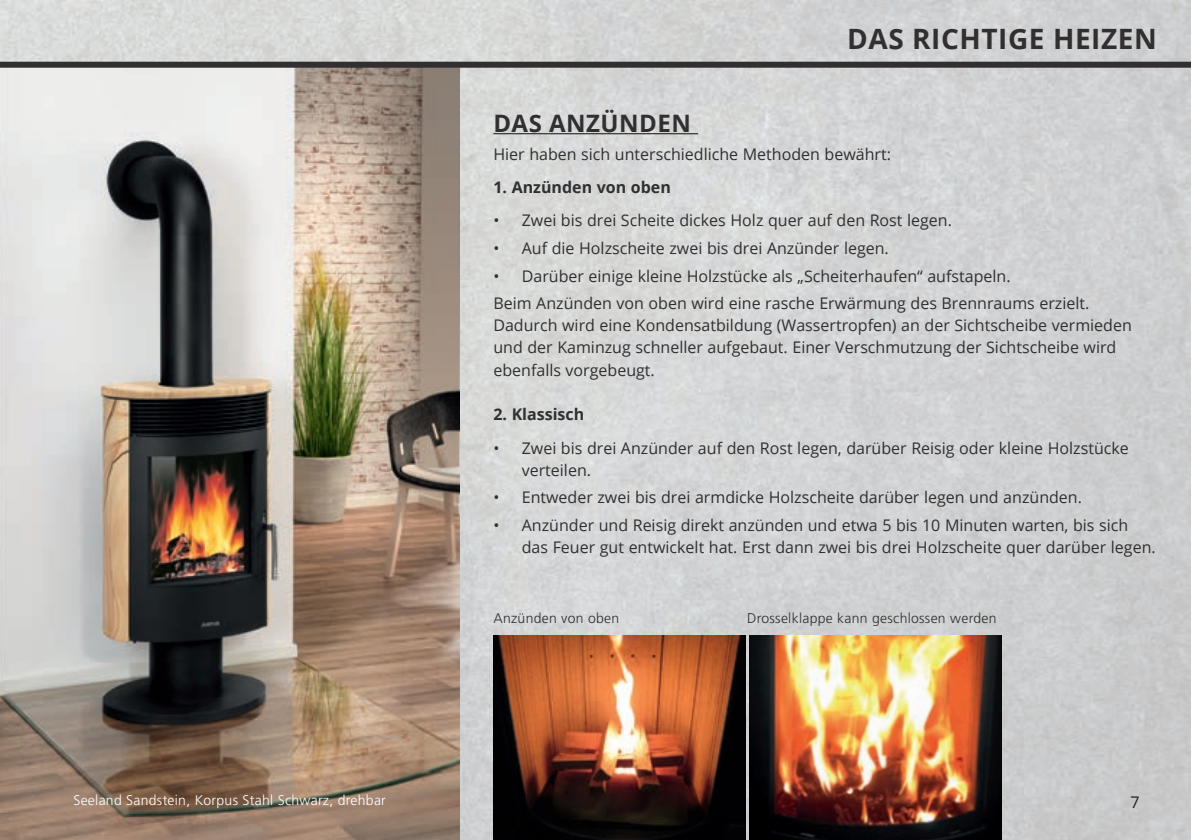
<style>
.page{position:relative;width:1191px;height:840px;background:#fff}
.page>*{position:absolute;margin:0;border:0;box-sizing:border-box;transform-origin:0 0}
.t1{font:700 28px "Open Sans";letter-spacing:.02em;color:#312f30}
.t2{font:700 24px "Open Sans";letter-spacing:.02em;color:#312f30}
.t3{font:16px/22px "Open Sans";color:#312f30}
.t4{font:700 16px "Open Sans";color:#312f30}
.t5{font:16px "Open Sans";color:#231f20}
.t6{font:300 14px "Frutiger LT Std";letter-spacing:.02em;color:#312f30}
.t7{font:300 14px "Frutiger LT Std";letter-spacing:.02em;color:#fff}
</style>
<div class="page">
<img style="left:0;top:0;width:1191px;height:839px">
<img style="left:0;top:68px;width:459px;height:771px">
<div style="left:0;top:62px;width:1191px;height:6px;background:#312f30"></div>
<img style="left:493px;top:634px;width:252px;height:205px">
<img style="left:749px;top:634px;width:252px;height:205px">
<hr style="left:493px;top:133px;width:205px;height:1px;background:#312f30">
<p class="t7" style="left:73px;top:791px;width:314px">Seeland Sandstein, Korpus Stahl Schwarz, drehbar</p>
<h1 class="t1" style="left:847px;top:19px;width:311px">DAS RICHTIGE HEIZEN</h1>
<h2 class="t2" style="left:493px;top:106px;width:199px">DAS ANZÜNDEN</h2>
<p class="t3" style="left:493px;top:142px;width:399px">Hier haben sich unterschiedliche Methoden bewährt:</p>
<p class="t4" style="left:493px;top:176px;width:179px">1. Anzünden von oben</p>
<p class="t3" style="left:493px;top:209px;width:460px">• Zwei bis drei Scheite dickes Holz quer auf den Rost legen.</p>
<p class="t3" style="left:493px;top:237px;width:397px">• Auf die Holzscheite zwei bis drei Anzünder legen.</p>
<p class="t3" style="left:493px;top:261px;width:597px;line-height:27.6px">• Darüber einige kleine Holzstücke als „Scheiterhaufen“ aufstapeln.<br>Beim Anzünden von oben wird eine rasche Erwärmung des Brennraums erzielt.</p>
<p class="t3" style="left:493px;top:314px;width:640px">Dadurch wird eine Kondensatbildung (Wassertropfen) an der Sichtscheibe vermieden und der Kaminzug schneller aufgebaut. Einer Verschmutzung der Sichtscheibe wird ebenfalls vorgebeugt.</p>
<p class="t4" style="left:493px;top:403px;width:92px">2. Klassisch</p>
<p class="t3" style="left:522px;top:436px;width:608px;text-indent:-28px">• Zwei bis drei Anzünder auf den Rost legen, darüber Reisig oder kleine Holzstücke verteilen.</p>
<p class="t3" style="left:493px;top:486px;width:590px">• Entweder zwei bis drei armdicke Holzscheite darüber legen und anzünden.</p>
<p class="t3" style="left:522px;top:513px;width:635px;text-indent:-28px">• Anzünder und Reisig direkt anzünden und etwa 5 bis 10 Minuten warten, bis sich das Feuer gut entwickelt hat. Erst dann zwei bis drei Holzscheite quer darüber legen.</p>
<p class="t6" style="left:493px;top:610px;width:127px">Anzünden von oben</p>
<p class="t6" style="left:747px;top:610px;width:251px">Drosselklappe kann geschlossen werden</p>
<p class="t5" style="left:1130px;top:790px;width:11px">7</p>
</div>
